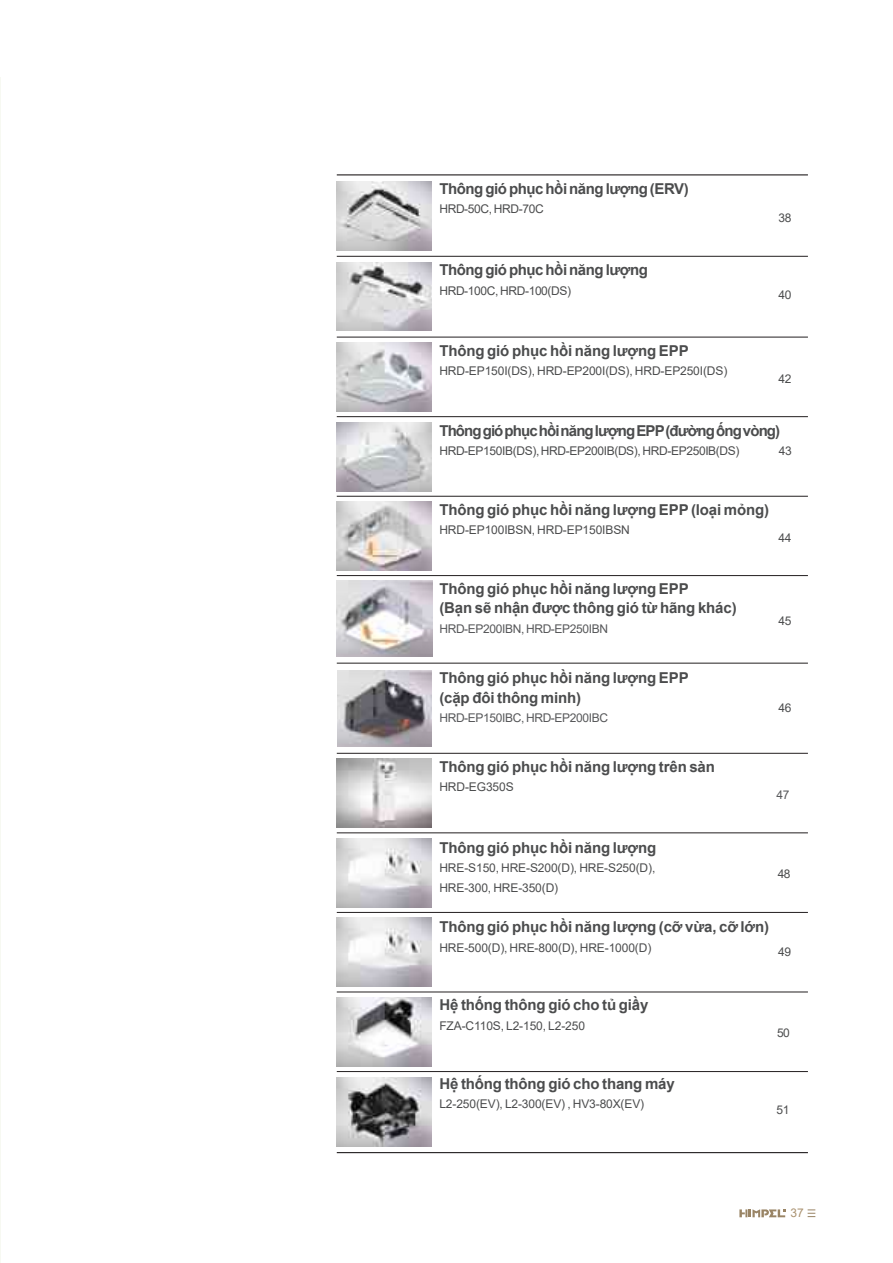
<style>
.page{position:relative;width:893px;height:1263px;background:#fff}
.page>*{position:absolute;margin:0;border:0;box-sizing:border-box;transform-origin:0 0}
.t1{font:700 15px/19.5px "Arial";letter-spacing:-.01em;color:#4b4c4d}
.t2{font:700 15px "Arial";letter-spacing:-.03em;color:#4b4c4d}
.t3{font:700 15px "Arial";letter-spacing:-.06em;color:#4b4c4d}
.t4{font:12px "Arial";letter-spacing:-.01em;color:#4b4c4d}
.t5{font:12px "Arial";letter-spacing:-.03em;color:#4b4c4d}
.t6{font:12px "Arial";letter-spacing:-.03em;color:#57585a}
.t7{font:12px "Arial";color:#aa9270}
</style>
<div class="page">
<svg style="left:739px;top:1209px;width:46px;height:8px"></svg>
<svg style="left:808px;top:1209px;width:7px;height:8px"></svg>
<hr style="left:337px;top:337px;width:471px;height:1px;background:#231f20">
<hr style="left:337px;top:416px;width:471px;height:1px;background:#231f20">
<img style="left:337px;top:342px;width:95px;height:69px">
<img style="left:337px;top:502px;width:95px;height:68px">
<img style="left:337px;top:759px;width:95px;height:68px">
<img style="left:337px;top:838px;width:95px;height:69px">
<img style="left:337px;top:918px;width:95px;height:68px">
<img style="left:337px;top:422px;width:95px;height:69px">
<hr style="left:337px;top:753px;width:471px;height:1px;background:#231f20">
<hr style="left:337px;top:496px;width:471px;height:1px;background:#231f20">
<hr style="left:337px;top:575px;width:471px;height:1px;background:#231f20">
<hr style="left:337px;top:663px;width:471px;height:1px;background:#231f20">
<hr style="left:337px;top:833px;width:471px;height:1px;background:#231f20">
<img style="left:337px;top:997px;width:95px;height:69px">
<hr style="left:337px;top:912px;width:471px;height:1px;background:#231f20">
<hr style="left:337px;top:1071px;width:471px;height:1px;background:#231f20">
<hr style="left:337px;top:992px;width:471px;height:1px;background:#231f20">
<hr style="left:337px;top:1152px;width:471px;height:1px;background:#231f20">
<img style="left:337px;top:181px;width:95px;height:69px">
<img style="left:337px;top:1078px;width:95px;height:68px">
<img style="left:337px;top:262px;width:95px;height:69px">
<hr style="left:337px;top:174px;width:471px;height:1px;background:#231f20">
<hr style="left:337px;top:256px;width:471px;height:1px;background:#231f20">
<img style="left:337px;top:580px;width:95px;height:77px">
<img style="left:337px;top:671px;width:95px;height:75px">
<p class="t2" style="left:439px;top:178px;width:251px">Thông gió phục hồi năng lượng (ERV)</p>
<p class="t5" style="left:439px;top:201px;width:106px">HRD-50C, HRD-70C</p>
<p class="t4" style="left:778px;top:210px;width:14px">38</p>
<p class="t2" style="left:439px;top:259px;width:210px">Thông gió phục hồi năng lượng</p>
<p class="t5" style="left:439px;top:282px;width:133px">HRD-100C, HRD-100(DS)</p>
<p class="t4" style="left:778px;top:287px;width:14px">40</p>
<p class="t1" style="left:439px;top:341px;width:251px">Thông gió phục hồi năng lượng EPP</p>
<p class="t4" style="left:439px;top:363px;width:289px">HRD-EP150I(DS), HRD-EP200I(DS), HRD-EP250I(DS)</p>
<p class="t4" style="left:778px;top:370px;width:14px">42</p>
<p class="t3" style="left:439px;top:420px;width:342px">Thông gió phục hồi năng lượng EPP(đường ống vòng)</p>
<p class="t5" style="left:439px;top:443px;width:302px">HRD-EP150IB(DS), HRD-EP200IB(DS), HRD-EP250IB(DS)</p>
<p class="t4" style="left:779px;top:443px;width:14px">43</p>
<p class="t1" style="left:439px;top:500px;width:331px">Thông gió phục hồi năng lượng EPP (loại mỏng)</p>
<p class="t4" style="left:439px;top:522px;width:192px">HRD-EP100IBSN, HRD-EP150IBSN</p>
<p class="t4" style="left:778px;top:529px;width:14px">44</p>
<p class="t1" style="left:439px;top:579px;width:299px">Thông gió phục hồi năng lượng EPP<br>(Bạn sẽ nhận được thông gió từ hãng khác)</p>
<p class="t6" style="left:439px;top:620px;width:170px">HRD-EP200IBN, HRD-EP250IBN</p>
<p class="t1" style="left:439px;top:668px;width:251px">Thông gió phục hồi năng lượng EPP (cặp đôi thông minh)</p>
<p class="t6" style="left:439px;top:710px;width:170px">HRD-EP150IBC, HRD-EP200IBC</p>
<p class="t1" style="left:439px;top:757px;width:277px">Thông gió phục hồi năng lượng trên sàn</p>
<p class="t4" style="left:439px;top:779px;width:76px">HRD-EG350S</p>
<p class="t4" style="left:778px;top:613px;width:14px">45</p>
<p class="t4" style="left:778px;top:699px;width:14px">46</p>
<p class="t6" style="left:776px;top:786px;width:14px">47</p>
<p class="t1" style="left:439px;top:838px;width:218px">Thông gió phục hồi năng lượng</p>
<p class="t4" style="left:439px;top:859px;width:217px">HRE-S150, HRE-S200(D), HRE-S250(D),</p>
<p class="t4" style="left:439px;top:879px;width:120px">HRE-300, HRE-350(D)</p>
<p class="t4" style="left:778px;top:865px;width:14px">48</p>
<p class="t1" style="left:439px;top:917px;width:331px">Thông gió phục hồi năng lượng (cỡ vừa, cỡ lớn)</p>
<p class="t4" style="left:439px;top:939px;width:213px">HRE-500(D), HRE-800(D), HRE-1000(D)</p>
<p class="t4" style="left:778px;top:944px;width:14px">49</p>
<p class="t1" style="left:439px;top:995px;width:210px">Hệ thống thông gió cho tủ giầy</p>
<p class="t4" style="left:439px;top:1017px;width:147px">FZA-C110S, L2-150, L2-250</p>
<p class="t4" style="left:777px;top:1025px;width:14px">50</p>
<p class="t1" style="left:439px;top:1074px;width:237px">Hệ thống thông gió cho thang máy</p>
<p class="t4" style="left:439px;top:1096px;width:206px">L2-250(EV), L2-300(EV) , HV3-80X(EV)</p>
<p class="t4" style="left:776px;top:1102px;width:14px">51</p>
<p class="t7" style="left:790px;top:1205px;width:15px">37</p>
</div>
